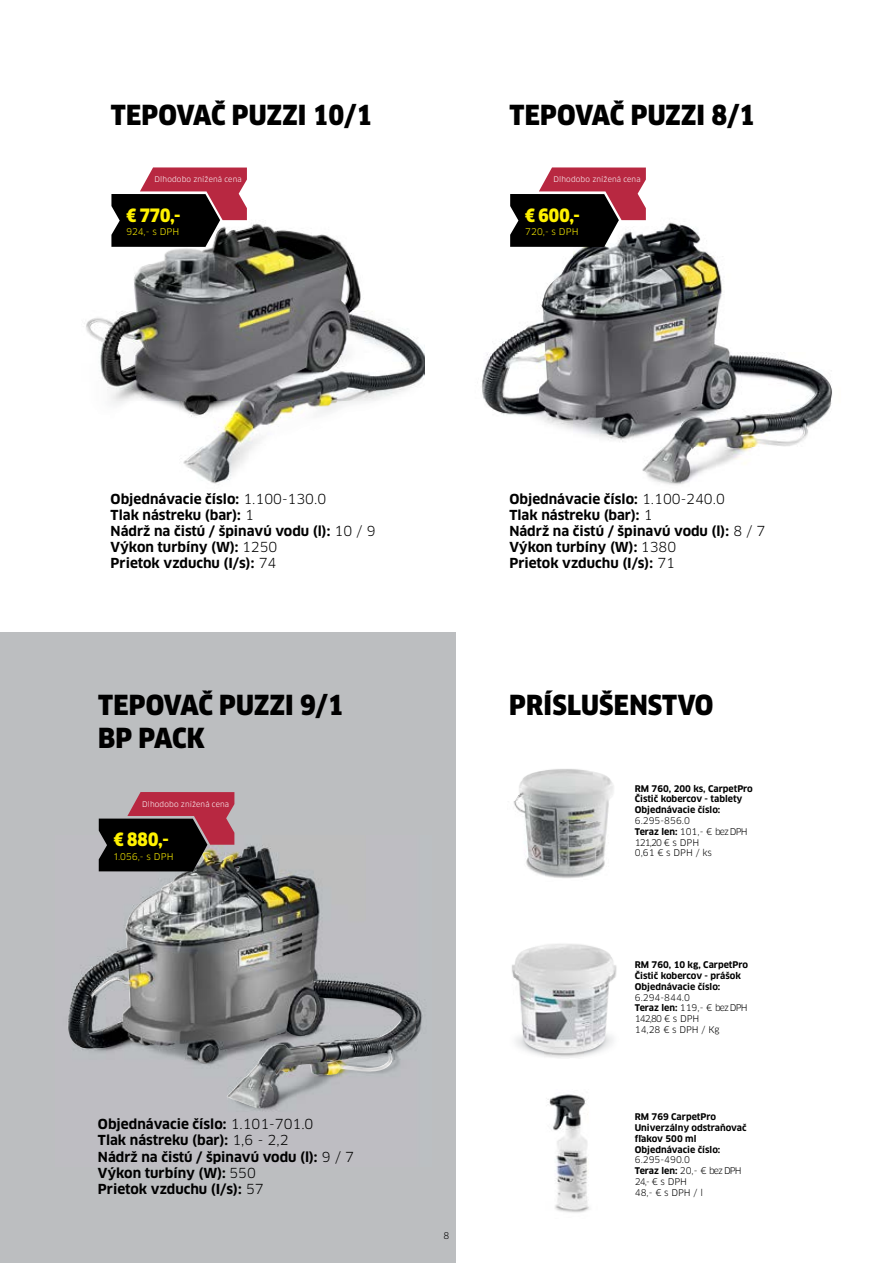
<style>
.page{position:relative;width:893px;height:1263px;background:#bcbec0}
.page>*{position:absolute;margin:0;border:0;box-sizing:border-box;transform-origin:0 0}
.t1{font:900 27px/32.4px "Clan Pro Narr";letter-spacing:.01em;color:#000}
.t2{font:900 18px "Clan Pro Narr";letter-spacing:.005em;color:#fff200}
.t3{font:700 13.5px/16.2px "Clan Pro";color:#000}
.t4{font:700 9px/10.8px "Clan Pro";color:#000}
.t5{font:9px/10.8px "Clan Pro";color:#000}
.t6{font:9px "Clan Pro";letter-spacing:.02em;color:#fff200}
.t7{font:7.5px "Clan Pro";letter-spacing:.015em;color:#fff}
.s1{font-weight:400}
.s2{font-weight:700}
</style>
<div class="page">
<div style="left:456px;top:608px;width:437px;height:655px;background:#fff"></div>
<div style="left:0;top:0;width:893px;height:631px;background:#fff"></div>
<img style="left:512px;top:944px;width:104px;height:110px">
<img style="left:513px;top:801px;width:81px;height:77px">
<img style="left:515px;top:769px;width:99px;height:105px">
<img style="left:84px;top:223px;width:341px;height:262px">
<img style="left:87px;top:226px;width:258px;height:189px">
<svg style="left:111px;top:167px;width:136px;height:80px"></svg>
<img style="left:548px;top:1094px;width:41px;height:119px">
<img style="left:482px;top:222px;width:350px;height:263px">
<img style="left:483px;top:224px;width:185px;height:205px">
<svg style="left:510px;top:167px;width:136px;height:80px"></svg>
<img style="left:198px;top:836px;width:225px;height:275px">
<img style="left:68px;top:849px;width:176px;height:215px">
<svg style="left:99px;top:792px;width:135px;height:79px;background:#5b3035"></svg>
<h1 class="t1" style="left:111px;top:100px;width:263px">TEPOVAČ PUZZI 10/1</h1>
<p class="t7" style="left:155px;top:175px;width:88px">Dlhodobo znížená cena</p>
<h2 class="t2" style="left:126px;top:205px;width:56px">€ 770,-</h2>
<p class="t6" style="left:126px;top:227px;width:54px">924,- s DPH</p>
<h1 class="t1" style="left:509px;top:100px;width:247px">TEPOVAČ PUZZI 8/1</h1>
<p class="t7" style="left:554px;top:175px;width:88px">Dlhodobo znížená cena</p>
<h2 class="t2" style="left:525px;top:205px;width:56px">€ 600,-</h2>
<p class="t6" style="left:525px;top:227px;width:55px">720,- s DPH</p>
<p class="t3" style="left:111px;top:491px;width:266px">Objednávacie číslo: <span class="s1">1.100-130.0<br></span>Tlak nástreku (bar): <span class="s1">1<br></span>Nádrž na čistú / špinavú vodu (l): <span class="s1">10 / 9<br></span>Výkon turbíny (W): <span class="s1">1250<br></span>Prietok vzduchu (I/s): <span class="s1">74</span></p>
<h1 class="t1" style="left:98px;top:690px;width:247px">TEPOVAČ PUZZI 9/1<br>BP PACK</h1>
<p class="t7" style="left:142px;top:799px;width:88px">Dlhodobo znížená cena</p>
<h2 class="t2" style="left:114px;top:829px;width:56px">€ 880,-</h2>
<p class="t6" style="left:114px;top:851px;width:61px">1.056,- s DPH</p>
<p class="t3" style="left:98px;top:1116px;width:258px">Objednávacie číslo: <span class="s1">1.101-701.0<br></span>Tlak nástreku (bar): <span class="s1">1,6 - 2,2<br></span>Nádrž na čistú / špinavú vodu (l): <span class="s1">9 / 7<br></span>Výkon turbíny (W): <span class="s1">550<br></span>Prietok vzduchu (I/s): <span class="s1">57</span></p>
<p class="t5" style="left:444px;top:1230px;width:7px">8</p>
<p class="t3" style="left:509px;top:491px;width:258px">Objednávacie číslo: <span class="s1">1.100-240.0<br></span>Tlak nástreku (bar): <span class="s1">1<br></span>Nádrž na čistú / špinavú vodu (l): <span class="s1">8 / 7<br></span>Výkon turbíny (W): <span class="s1">1380<br></span>Prietok vzduchu (I/s): <span class="s1">71</span></p>
<h1 class="t1" style="left:509px;top:690px;width:206px">PRÍSLUŠENSTVO</h1>
<p class="t4" style="left:635px;top:783px;width:120px">RM 760, 200 ks, CarpetPro<br>Čistič kobercov - tablety<br>Objednávacie číslo:</p>
<p class="t5" style="left:635px;top:815px;width:114px">6.295-856.0<br><span class="s2">Teraz len:</span> 101,- € bez DPH<br>121,20 € s DPH<br>0,61 € s DPH / ks</p>
<p class="t4" style="left:635px;top:959px;width:115px">RM 760, 10 kg, CarpetPro<br>Čistič kobercov - prášok<br>Objednávacie číslo:</p>
<p class="t5" style="left:635px;top:992px;width:114px">6.294-844.0<br><span class="s2">Teraz len:</span> 119,- € bez DPH<br>142,80 € s DPH<br>14,28 € s DPH / Kg</p>
<p class="t4" style="left:635px;top:1111px;width:113px">RM 769 CarpetPro<br>Univerzálny odstraňovač fľakov 500 ml<br>Objednávacie číslo:</p>
<p class="t5" style="left:635px;top:1155px;width:108px">6.295-490.0<br><span class="s2">Teraz len:</span> 20,- € bez DPH<br>24,- € s DPH<br>48,- € s DPH / l</p>
</div>
